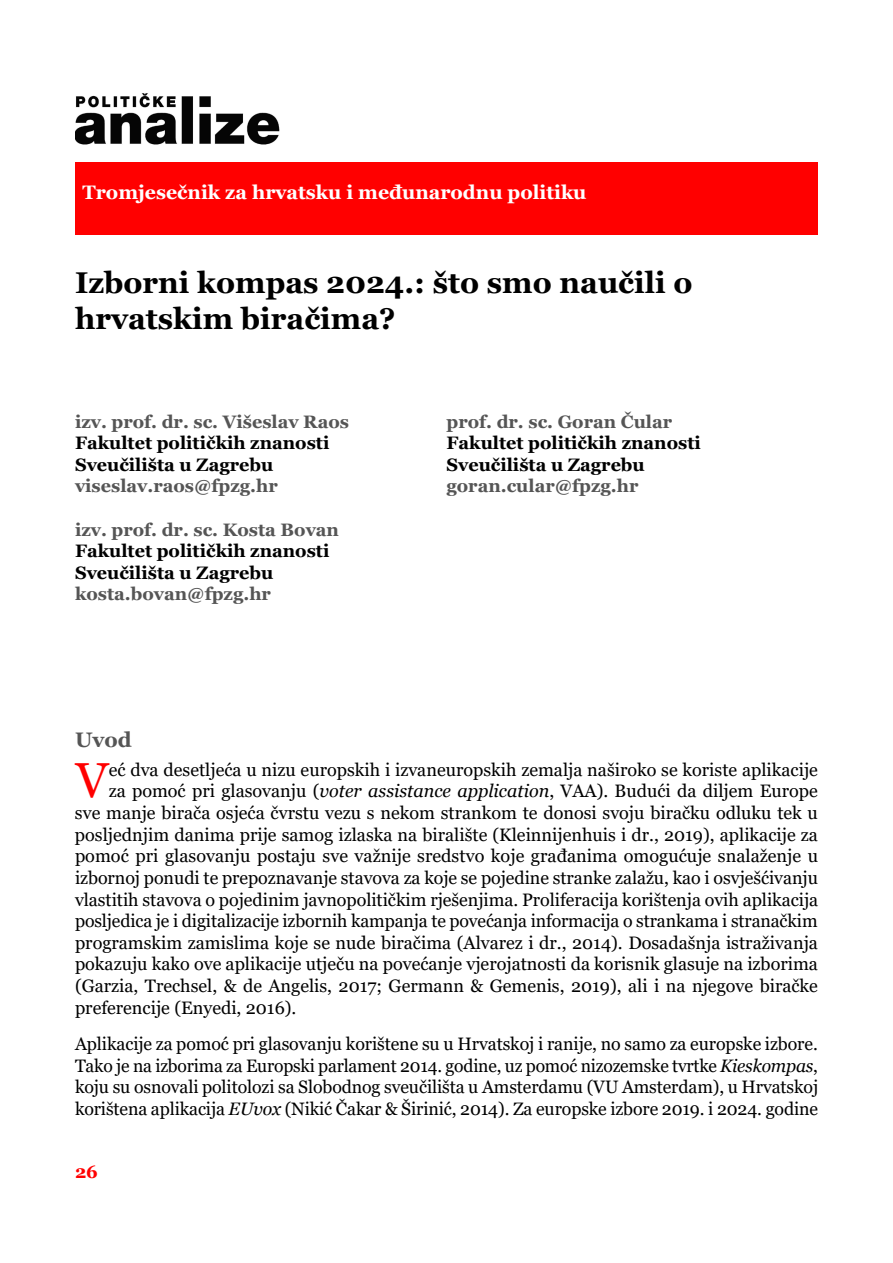
<style>
.page{position:relative;width:893px;height:1263px;background:#fff}
.page>*{position:absolute;margin:0;border:0;box-sizing:border-box;transform-origin:0 0}
.t1{font:49.2px "Georgia";color:#f00}
.t2{font:700 30px/36px "Georgia";color:#000}
.t3{font:700 21px "Georgia";color:#555}
.t4{font:700 19.5px "Georgia";color:#fff}
.t5{font:18px/21.6px "Georgia";color:#000;text-align:justify}
.t6{font:700 18px/21.6px "Georgia";color:#000}
.t7{font:700 18px "Georgia";color:#555}
.t8{font:700 18px "Georgia";color:#f00}
.s1{font-style:italic}
</style>
<div class="page">
<div style="left:75px;top:162px;width:743px;height:72px;background:#f00"></div>
<img style="left:75px;top:93px;width:205px;height:52px">
<p class="t4" style="left:82px;top:180px;width:505px">Tromjesečnik za hrvatsku i međunarodnu politiku</p>
<h2 class="t2" style="left:75px;top:264px;width:619px">Izborni kompas 2024.: što smo naučili o hrvatskim biračima?</h2>
<p class="t7" style="left:75px;top:410px;width:276px">izv. prof. dr. sc. Višeslav Raos</p>
<p class="t6" style="left:75px;top:432px;width:256px">Fakultet političkih znanosti<br>Sveučilišta u Zagrebu</p>
<p class="t7" style="left:75px;top:475px;width:204px">viseslav.raos@fpzg.hr</p>
<p class="t7" style="left:75px;top:518px;width:266px">izv. prof. dr. sc. Kosta Bovan</p>
<p class="t6" style="left:75px;top:540px;width:256px">Fakultet političkih znanosti<br>Sveučilišta u Zagrebu</p>
<p class="t7" style="left:75px;top:583px;width:197px">kosta.bovan@fpzg.hr</p>
<p class="t7" style="left:446px;top:410px;width:227px">prof. dr. sc. Goran Čular</p>
<p class="t6" style="left:446px;top:432px;width:256px">Fakultet političkih znanosti<br>Sveučilišta u Zagrebu</p>
<p class="t7" style="left:446px;top:475px;width:193px">goran.cular@fpzg.hr</p>
<p class="t3" style="left:75px;top:726px;width:58px">Uvod</p>
<h1 class="t1" style="left:76px;top:751px;width:34px">V</h1>
<p class="t5" style="left:109px;top:759px;width:711px">eć dva desetljeća u nizu europskih i izvaneuropskih zemalja naširoko se koriste aplikacije</p>
<p class="t5" style="left:109px;top:781px;width:711px">za pomoć pri glasovanju (<span class="s1">voter assistance application</span>, VAA). Budući da diljem Europe</p>
<p class="t5" style="left:75px;top:802px;width:744px">sve manje birača osjeća čvrstu vezu s nekom strankom te donosi svoju biračku odluku tek u</p>
<p class="t5" style="left:75px;top:824px;width:744px">posljednjim danima prije samog izlaska na biralište (Kleinnijenhuis i dr., 2019), aplikacije za</p>
<p class="t5" style="left:75px;top:846px;width:745px">pomoć pri glasovanju postaju sve važnije sredstvo koje građanima omogućuje snalaženje u</p>
<p class="t5" style="left:75px;top:867px;width:744px">izbornoj ponudi te prepoznavanje stavova za koje se pojedine stranke zalažu, kao i osvješćivanju</p>
<p class="t5" style="left:75px;top:889px;width:745px">vlastitih stavova o pojedinim javnopolitičkim rješenjima. Proliferacija korištenja ovih aplikacija</p>
<p class="t5" style="left:75px;top:910px;width:744px">posljedica je i digitalizacije izbornih kampanja te povećanja informacija o strankama i stranačkim</p>
<p class="t5" style="left:75px;top:932px;width:744px">programskim zamislima koje se nude biračima (Alvarez i dr., 2014). Dosadašnja istraživanja</p>
<p class="t5" style="left:75px;top:954px;width:744px">pokazuju kako ove aplikacije utječu na povećanje vjerojatnosti da korisnik glasuje na izborima</p>
<p class="t5" style="left:75px;top:975px;width:744px">(Garzia, Trechsel, &amp; de Angelis, 2017; Germann &amp; Gemenis, 2019), ali i na njegove biračke</p>
<p class="t5" style="left:75px;top:997px;width:223px">preferencije (Enyedi, 2016).</p>
<p class="t5" style="left:75px;top:1033px;width:745px">Aplikacije za pomoć pri glasovanju korištene su u Hrvatskoj i ranije, no samo za europske izbore.<br>Tako je na izborima za Europski parlament 2014. godine, uz pomoć nizozemske tvrtke <span class="s1">Kieskompas</span>, koju su osnovali politolozi sa Slobodnog sveučilišta u Amsterdamu (VU Amsterdam), u Hrvatskoj korištena aplikacija <span class="s1">EUvox</span> (Nikić Čakar &amp; Širinić, 2014). Za europske izbore 2019. i 2024. godine</p>
<p class="t8" style="left:75px;top:1160px;width:24px">26</p>
</div>
